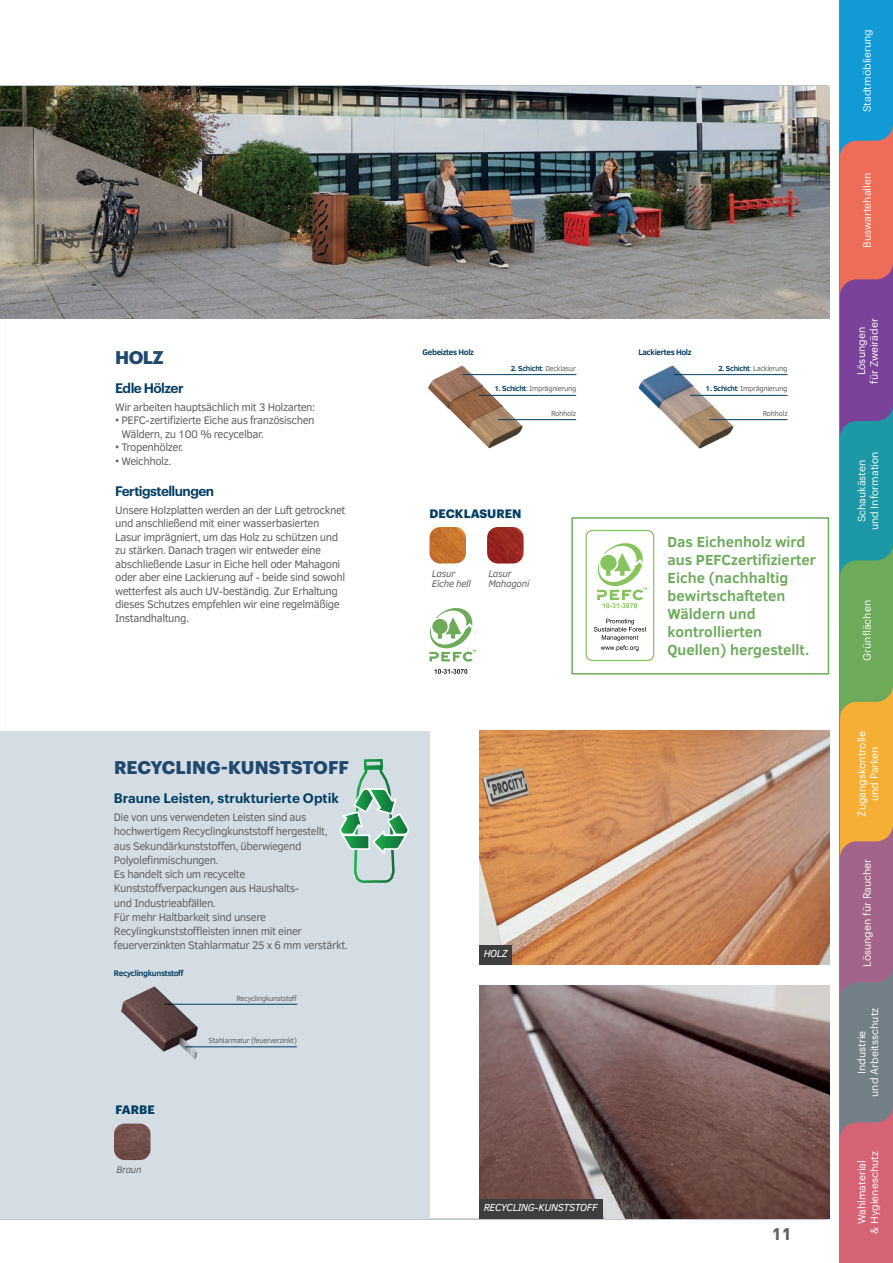
<style>
.page{position:relative;width:893px;height:1263px;background:#fff}
.page>*{position:absolute;margin:0;border:0;box-sizing:border-box;transform-origin:0 0}
.t1{font:700 18px "Graphik";letter-spacing:-.005em;color:#21496d}
.t2{font:900 16.5px "DIN Pro";color:#636366}
.t3{font:700 15px/18px "Clear Sans";color:#6dab5b}
.t4{font:600 13.5px "Graphik";letter-spacing:-.005em;color:#023d62}
.t5{font:600 13.5px "Graphik";letter-spacing:-.04em;color:#023d62}
.t6{font:700 12px "Graphik";letter-spacing:.005em;color:#023d62}
.t7{font:11.25px/13.5px "Clear Sans";letter-spacing:-.04em;color:#636366}
.t8{font:10.5px/12.6px "Graphik";color:#fff;text-align:center}
.t9{font:italic 10.5px "Clear Sans";letter-spacing:-.03em;color:#fff}
.t10{font:italic 9.9px/9.9px "Clear Sans";letter-spacing:-.03em;color:#636366}
.t11{font:700 8.25px "Clear Sans";letter-spacing:-.04em;color:#023d62}
.t12{font:7.5px "Clear Sans";letter-spacing:-.04em;color:#636366}
.s1{font-weight:700;color:#023d62}
</style>
<div class="page">
<hr style="left:0;top:85px;width:828px;height:2px;background:#b3bcc1">
<hr style="left:0;top:1218px;width:828px;height:2px;background:#b3bcc1">
<div style="left:0;top:731px;width:429px;height:487px;background:#d3dde3"></div>
<img style="left:480px;top:986px;width:349px;height:232px">
<img style="left:480px;top:731px;width:349px;height:233px">
<img style="left:0;top:86px;width:829px;height:233px">
<hr style="left:165px;top:1004px;width:132px;height:1px;background:#023d62">
<hr style="left:185px;top:1046px;width:112px;height:1px;background:#023d62">
<img style="left:121px;top:986px;width:83px;height:73px">
<img style="left:114px;top:1123px;width:37px;height:37px">
<img style="left:429px;top:527px;width:37px;height:36px">
<img style="left:487px;top:527px;width:37px;height:36px">
<svg style="left:339px;top:759px;width:70px;height:124px"></svg>
<div style="left:480px;top:945px;width:32px;height:19px;background:#3e3e3f"></div>
<div style="left:480px;top:1198px;width:123px;height:20px;background:#3e3e3f"></div>
<svg style="left:429px;top:608px;width:47px;height:54px"></svg>
<svg style="left:434px;top:669px;width:33px;height:5px"></svg>
<img style="left:428px;top:365px;width:96px;height:84px">
<hr style="left:463px;top:374px;width:113px;height:1px;background:#023d62">
<hr style="left:479px;top:395px;width:97px;height:1px;background:#023d62">
<hr style="left:498px;top:419px;width:78px;height:1px;background:#023d62">
<img style="left:638px;top:365px;width:97px;height:84px">
<hr style="left:674px;top:374px;width:113px;height:1px;background:#023d62">
<hr style="left:690px;top:395px;width:97px;height:1px;background:#023d62">
<hr style="left:709px;top:419px;width:78px;height:1px;background:#023d62">
<div style="left:571px;top:517px;width:258px;height:157px;background:#fff;border:2px solid #6dab5b"></div>
<div style="left:585px;top:530px;width:69px;height:131px;border:1px solid #87c45e;border-radius:6px"></div>
<svg style="left:594px;top:619px;width:52px;height:32px"></svg>
<svg style="left:597px;top:543px;width:50px;height:65px"></svg>
<div style="left:840px;top:0;width:53px;height:1263px;background:#d66275"></div>
<svg style="left:840px;top:999px;width:53px;height:138px;background:#7d7c85"></svg>
<svg style="left:840px;top:858px;width:53px;height:141px;background:#9c6788"></svg>
<svg style="left:840px;top:719px;width:53px;height:139px;background:#eaa53e"></svg>
<svg style="left:840px;top:0;width:53px;height:719px;background:#6a838c"></svg>
<h1 class="t1" style="left:115px;top:343px;width:50px">HOLZ</h1>
<p class="t5" style="left:115px;top:378px;width:70px">Edle Hölzer</p>
<p class="t7" style="left:115px;top:400px;width:202px">Wir arbeiten hauptsächlich mit 3 Holzarten:</p>
<p class="t7" style="left:122px;top:413px;width:195px;text-indent:-6px">• PEFC-zertifizierte Eiche aus französischen<br>Wäldern, zu 100 % recycelbar.</p>
<p class="t7" style="left:115px;top:440px;width:70px">• Tropenhölzer.</p>
<p class="t7" style="left:115px;top:455px;width:58px">• Weichholz.</p>
<p class="t5" style="left:115px;top:481px;width:100px">Fertigstellungen</p>
<p class="t7" style="left:115px;top:503px;width:232px">Unsere Holzplatten werden an der Luft getrocknet und anschließend mit einer wasserbasierten Lasur imprägniert, um das Holz zu schützen und zu stärken. Danach tragen wir entweder eine abschließende Lasur in Eiche hell oder Mahagoni oder aber eine Lackierung auf - beide sind sowohl wetterfest als auch UV-beständig. Zur Erhaltung dieses Schutzes empfehlen wir eine regelmäßige Instandhaltung.</p>
<h1 class="t1" style="left:114px;top:753px;width:236px">RECYCLING-KUNSTSTOFF</h1>
<p class="t4" style="left:114px;top:787px;width:226px">Braune Leisten, strukturierte Optik</p>
<p class="t7" style="left:114px;top:810px;width:235px;line-height:14.2px">Die von uns verwendeten Leisten sind aus hochwertigem Recyclingkunststoff hergestellt,<br>aus Sekundärkunststoffen, überwiegend Polyolefinmischungen.<br>Es handelt sich um recycelte Kunststoffverpackungen aus Haushalts-<br>und Industrieabfällen.<br>Für mehr Haltbarkeit sind unsere Recylingkunststoffleisten innen mit einer feuerverzinkten Stahlarmatur 25 x 6 mm verstärkt.</p>
<p class="t11" style="left:114px;top:967px;width:71px">Recyclingkunststoff</p>
<p class="t12" style="left:236px;top:993px;width:62px">Recyclingkunststoff</p>
<p class="t12" style="left:209px;top:1035px;width:90px">Stahlarmatur (feuerverzinkt)</p>
<p class="t6" style="left:116px;top:1101px;width:41px">FARBE</p>
<p class="t10" style="left:116px;top:1165px;width:27px">Braun</p>
<p class="t11" style="left:422px;top:346px;width:53px">Gebeiztes Holz</p>
<p class="t12" style="left:511px;top:363px;width:67px"><span class="s1">2. Schicht</span>: Decklasur</p>
<p class="t12" style="left:495px;top:383px;width:83px"><span class="s1">1. Schicht</span>: Imprägnierung</p>
<p class="t12" style="left:551px;top:408px;width:27px">Rohholz</p>
<p class="t6" style="left:429px;top:504px;width:94px">DECKLASUREN</p>
<p class="t10" style="left:432px;top:568px;width:40px">Lasur<br>Eiche hell</p>
<p class="t10" style="left:488px;top:568px;width:43px">Lasur<br>Mahagoni</p>
<p class="t11" style="left:638px;top:346px;width:55px">Lackiertes Holz</p>
<p class="t12" style="left:718px;top:363px;width:71px"><span class="s1">2. Schicht</span>: Lackierung</p>
<p class="t12" style="left:763px;top:408px;width:27px">Rohholz</p>
<p class="t12" style="left:706px;top:384px;width:83px"><span class="s1">1. Schicht</span>: Imprägnierung</p>
<h3 class="t3" style="left:668px;top:532px;width:150px">Das Eichenholz wird aus PEFCzertifizierter<br>Eiche (nachhaltig bewirtschafteten<br>Wäldern und kontrollierten<br>Quellen) hergestellt.</h3>
<p class="t9" style="left:484px;top:946px;width:25px">HOLZ</p>
<p class="t9" style="left:484px;top:1200px;width:115px">RECYCLING-KUNSTSTOFF</p>
<h2 class="t2" style="left:772px;top:1222px;width:21px">11</h2>
<p class="t8" style="left:860px;top:112px;width:85px;rotate:-90deg">Stadtmöblierung</p>
<p class="t8" style="left:860px;top:248px;width:76px;rotate:-90deg">Buswartehallen</p>
<p class="t8" style="left:854px;top:384px;width:67px;rotate:-90deg">Lösungen<br>für Zweiräder</p>
<p class="t8" style="left:854px;top:530px;width:80px;rotate:-90deg">Schaukästen und Information</p>
<p class="t8" style="left:860px;top:661px;width:62px;rotate:-90deg">Grünflächen</p>
<p class="t8" style="left:854px;top:817px;width:87px;rotate:-90deg">Zugangskontrolle und Parken</p>
<p class="t8" style="left:860px;top:967px;width:110px;rotate:-90deg">Lösungen für Raucher</p>
<p class="t8" style="left:854px;top:1097px;width:91px;rotate:-90deg">Industrie<br>und Arbeitsschutz</p>
<p class="t8" style="left:854px;top:1234px;width:85px;rotate:-90deg">Wahlmaterial<br>&amp; Hygieneschutz</p>
</div>
